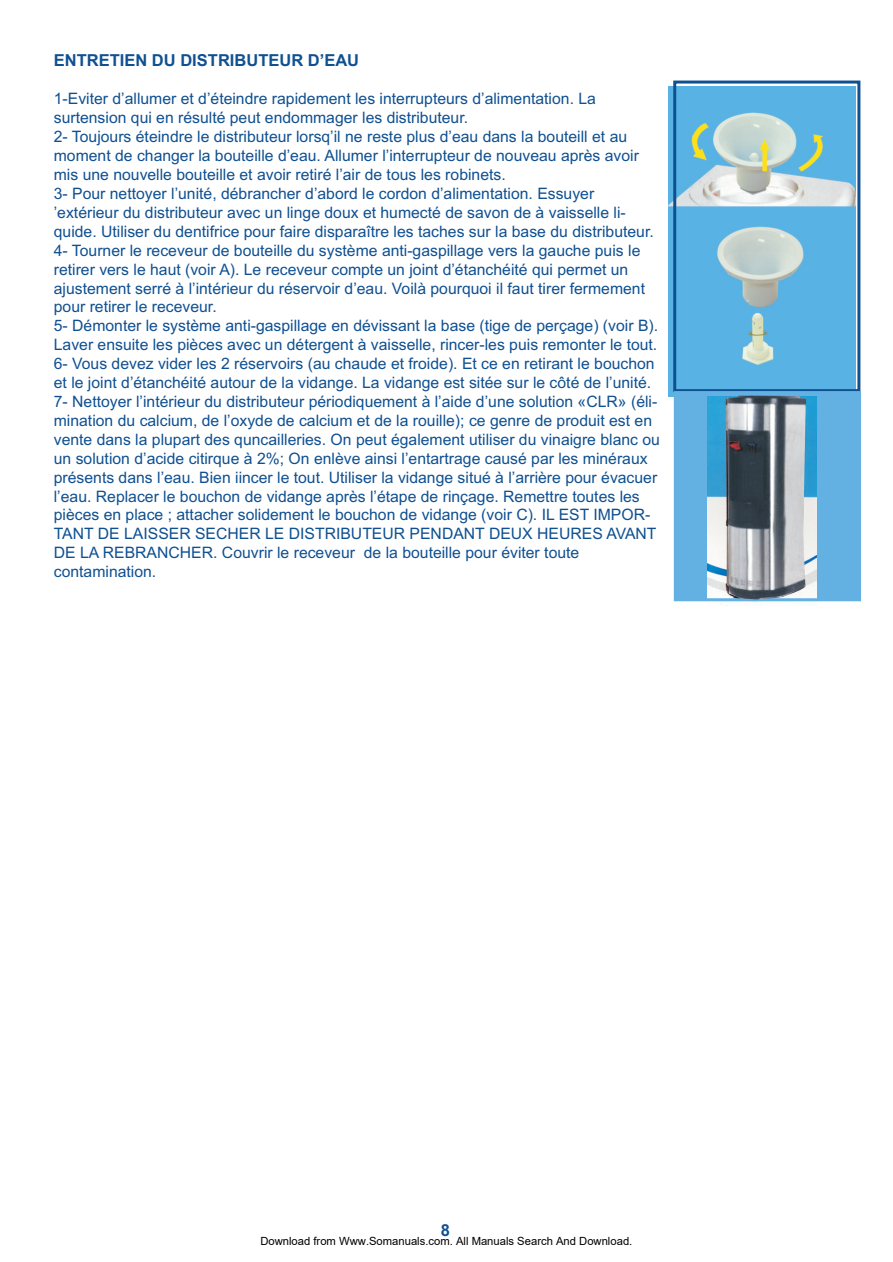
<style>
.page{position:relative;width:893px;height:1262px;background:#fff}
.page>*{position:absolute;margin:0;border:0;box-sizing:border-box;transform-origin:0 0}
.t1{font:700 16.5px "Arial";color:#0f5091}
.t2{font:15.75px/18.9px "Arial";color:#0f5091}
.t3{font:11.25px "Arial";color:#000}
</style>
<div class="page">
<div style="left:668px;top:87px;width:5px;height:310px;background:#58b3e4"></div>
<svg style="left:673px;top:81px;width:187px;height:310px;background:#77b9da"></svg>
<svg style="left:673px;top:391px;width:188px;height:210px;background:#6cb2de"></svg>
<img style="left:727px;top:395px;width:78px;height:205px">
<p class="t1" style="left:54px;top:54px;width:307px">ENTRETIEN DU DISTRIBUTEUR D’EAU</p>
<p class="t2" style="left:54px;top:91px;width:607px">1-Eviter d’allumer et d’éteindre rapidement les interrupteurs d’alimentation. La surtension qui en résulté peut endommager les distributeur.<br>2- Toujours éteindre le distributeur lorsq’il ne reste plus d’eau dans la bouteill et au moment de changer la bouteille d’eau. Allumer l’interrupteur de nouveau après avoir mis une nouvelle bouteille et avoir retiré l’air de tous les robinets.<br>3- Pour nettoyer l’unité, débrancher d’abord le cordon d’alimentation. Essuyer ’extérieur du distributeur avec un linge doux et humecté de savon de à vaisselle li&shy;quide. Utiliser du dentifrice pour faire disparaître les taches sur la base du distributeur.<br>4- Tourner le receveur de bouteille du système anti-gaspillage vers la gauche puis le retirer vers le haut (voir A). Le receveur compte un joint d’étanchéité qui permet un ajustement serré à l’intérieur du réservoir d’eau. Voilà pourquoi il faut tirer fermement pour retirer le receveur.<br>5- Démonter le système anti-gaspillage en dévissant la base (tige de perçage) (voir B).<br>Laver ensuite les pièces avec un détergent à vaisselle, rincer-les puis remonter le tout.<br>6- Vous devez vider les 2 réservoirs (au chaude et froide). Et ce en retirant le bouchon et le joint d’étanchéité autour de la vidange. La vidange est sitée sur le côté de l’unité.<br>7- Nettoyer l’intérieur du distributeur périodiquement à l’aide d’une solution «CLR» (éli&shy;mination du calcium, de l’oxyde de calcium et de la rouille); ce genre de produit est en vente dans la plupart des quncailleries. On peut également utiliser du vinaigre blanc ou un solution d’acide citirque à 2%; On enlève ainsi l’entartrage causé par les minéraux présents dans l’eau. Bien iincer le tout. Utiliser la vidange situé à l’arrière pour évacuer l’eau. Replacer le bouchon de vidange après l’étape de rinçage. Remettre toutes les pièces en place ; attacher solidement le bouchon de vidange (voir C). IL EST IMPOR-TANT DE LAISSER SECHER LE DISTRIBUTEUR PENDANT DEUX HEURES AVANT DE LA REBRANCHER. Couvrir le receveur de la bouteille pour éviter toute contamination.</p>
<p class="t1" style="left:441px;top:1223px;width:11px">8</p>
<p class="t3" style="left:260px;top:1234px;width:373px">Download from Www.Somanuals.com. All Manuals Search And Download.</p>
</div>
